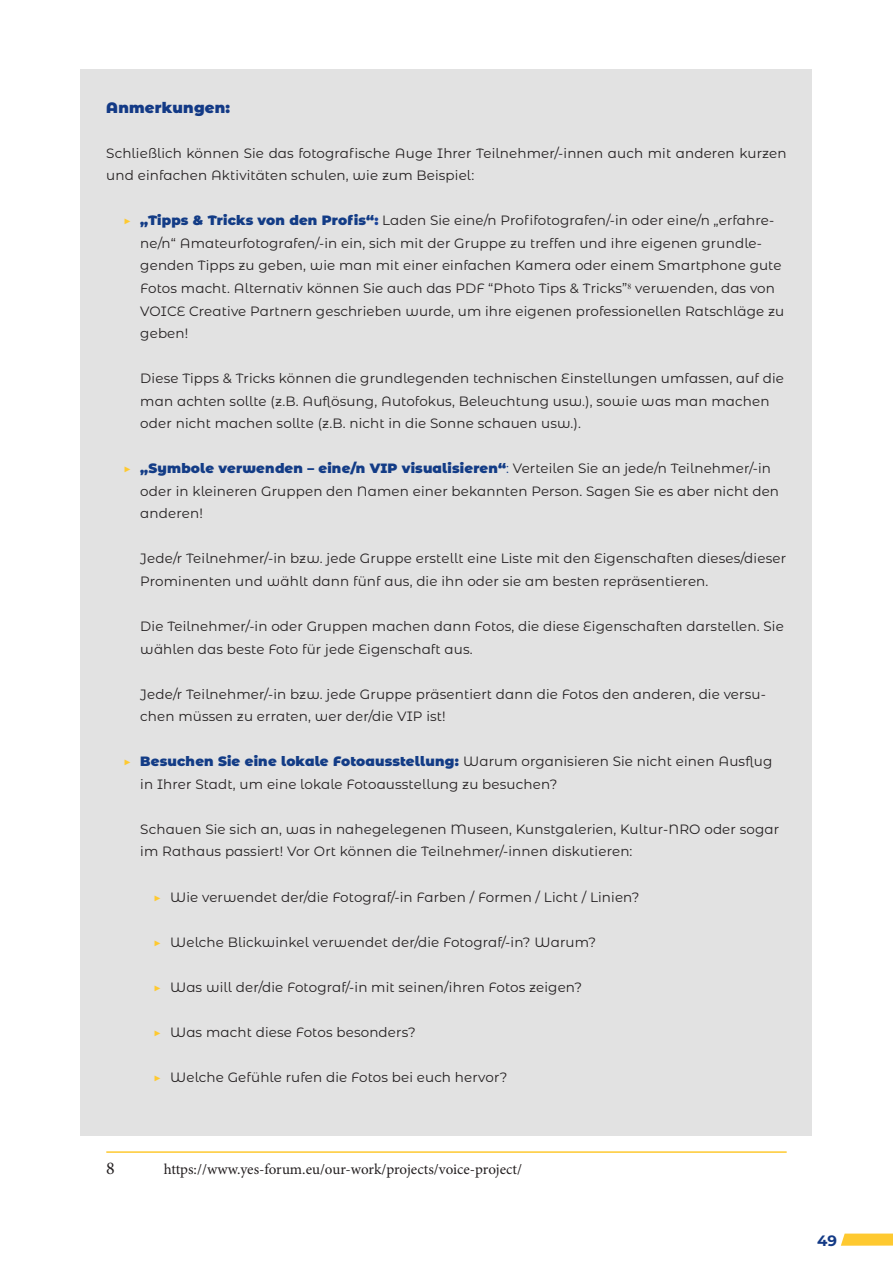
<style>
.page{position:relative;width:893px;height:1263px;background:#fff}
.page>*{position:absolute;margin:0;border:0;box-sizing:border-box;transform-origin:0 0}
.t1{font:18px "Minion Pro";color:#231f20}
.t2{font:15px "Minion Pro";letter-spacing:-.005em;color:#231f20}
.Fließtext{font:900 15px "Montserrat Alternates";letter-spacing:.01em;color:#133a86}
.t3{font:700 15px "Montserrat Alternates";color:#133a86}
.Fließtext-2{font:13.5px/22.5px "Montserrat Alternates";letter-spacing:.01em;color:#231f20}
.s1{font-weight:900;color:#fec930}
.s2{font-weight:900;color:#133c86}
.s3{font-weight:900;color:#1e469c}
.s4{color:#133c86}
</style>
<div class="page">
<div style="left:81px;top:69px;width:731px;height:1066px;background:#e2e2e2"></div>
<hr style="left:106px;top:1151px;width:681px;height:2px;background:#fec930">
<svg style="left:841px;top:1233px;width:52px;height:13px"></svg>
<p class="Fließtext" style="left:106px;top:96px;width:125px">Anmerkungen:</p>
<p class="Fließtext-2" style="left:106px;top:141px;width:682px">Schließlich können Sie das fotografische Auge Ihrer Teilnehmer/-innen auch mit anderen kurzen und einfachen Aktivitäten schulen, wie zum Beispiel:</p>
<p class="Fließtext-2" style="left:140px;top:209px;width:645px;text-indent:-17px"><span class="s1">▶</span> <span class="s2">„Tipps &amp; Tricks von den Profis“</span><span class="s3">:</span> Laden Sie eine/n Profifotografen/-in oder eine/n „erfahre&shy;ne/n“ Amateurfotografen/-in ein, sich mit der Gruppe zu treffen und ihre eigenen grundle&shy;genden Tipps zu geben, wie man mit einer einfachen Kamera oder einem Smartphone gute Fotos macht. Alternativ können Sie auch das PDF “Photo Tips &amp; Tricks”<sup>8</sup> verwenden, das von VOICE Creative Partnern geschrieben wurde, um ihre eigenen professionellen Ratschläge zu geben!</p>
<p class="Fließtext-2" style="left:140px;top:367px;width:645px">Diese Tipps &amp; Tricks können die grundlegenden technischen Einstellungen umfassen, auf die man achten sollte (z.B. Auflösung, Autofokus, Beleuchtung usw.), sowie was man machen oder nicht machen sollte (z.B. nicht in die Sonne schauen usw.).</p>
<p class="Fließtext-2" style="left:140px;top:457px;width:640px;text-indent:-17px"><span class="s1">▶</span> <span class="s2">„Symbole verwenden – eine/n VIP visualisieren“</span><span class="s4">:</span> Verteilen Sie an jede/n Teilnehmer/-in oder in kleineren Gruppen den Namen einer bekannten Person. Sagen Sie es aber nicht den anderen!</p>
<p class="Fließtext-2" style="left:140px;top:547px;width:647px">Jede/r Teilnehmer/-in bzw. jede Gruppe erstellt eine Liste mit den Eigenschaften dieses/dieser<br>Prominenten und wählt dann fünf aus, die ihn oder sie am besten repräsentieren.</p>
<p class="Fließtext-2" style="left:140px;top:614px;width:645px">Die Teilnehmer/-in oder Gruppen machen dann Fotos, die diese Eigenschaften darstellen. Sie wählen das beste Foto für jede Eigenschaft aus.</p>
<p class="Fließtext-2" style="left:140px;top:682px;width:627px">Jede/r Teilnehmer/-in bzw. jede Gruppe präsentiert dann die Fotos den anderen, die versu&shy;chen müssen zu erraten, wer der/die VIP ist!</p>
<p class="Fließtext-2" style="left:140px;top:750px;width:633px;text-indent:-17px"><span class="s1">▶</span> <span class="s2">Besuchen Sie eine lokale Fotoausstellung:</span> Warum organisieren Sie nicht einen Ausflug in Ihrer Stadt, um eine lokale Fotoausstellung zu besuchen?</p>
<p class="Fließtext-2" style="left:140px;top:817px;width:640px">Schauen Sie sich an, was in nahegelegenen Museen, Kunstgalerien, Kultur-NRO oder sogar im Rathaus passiert! Vor Ort können die Teilnehmer/-innen diskutieren:</p>
<p class="Fließtext-2" style="left:153px;top:885px;width:488px"><span class="s1">▶</span> Wie verwendet der/die Fotograf/-in Farben / Formen / Licht / Linien?</p>
<p class="Fließtext-2" style="left:153px;top:930px;width:445px"><span class="s1">▶</span> Welche Blickwinkel verwendet der/die Fotograf/-in? Warum?</p>
<p class="Fließtext-2" style="left:153px;top:975px;width:431px"><span class="s1">▶</span> Was will der/die Fotograf/-in mit seinen/ihren Fotos zeigen?</p>
<p class="Fließtext-2" style="left:153px;top:1020px;width:264px"><span class="s1">▶</span> Was macht diese Fotos besonders?</p>
<p class="Fließtext-2" style="left:153px;top:1065px;width:356px"><span class="s1">▶</span> Welche Gefühle rufen die Fotos bei euch hervor?</p>
<p class="t1" style="left:106px;top:1156px;width:10px">8</p>
<p class="t2" style="left:164px;top:1159px;width:360px">https://www.yes-forum.eu/our-work/projects/voice-project/</p>
<p class="t3" style="left:817px;top:1230px;width:21px">49</p>
</div>
